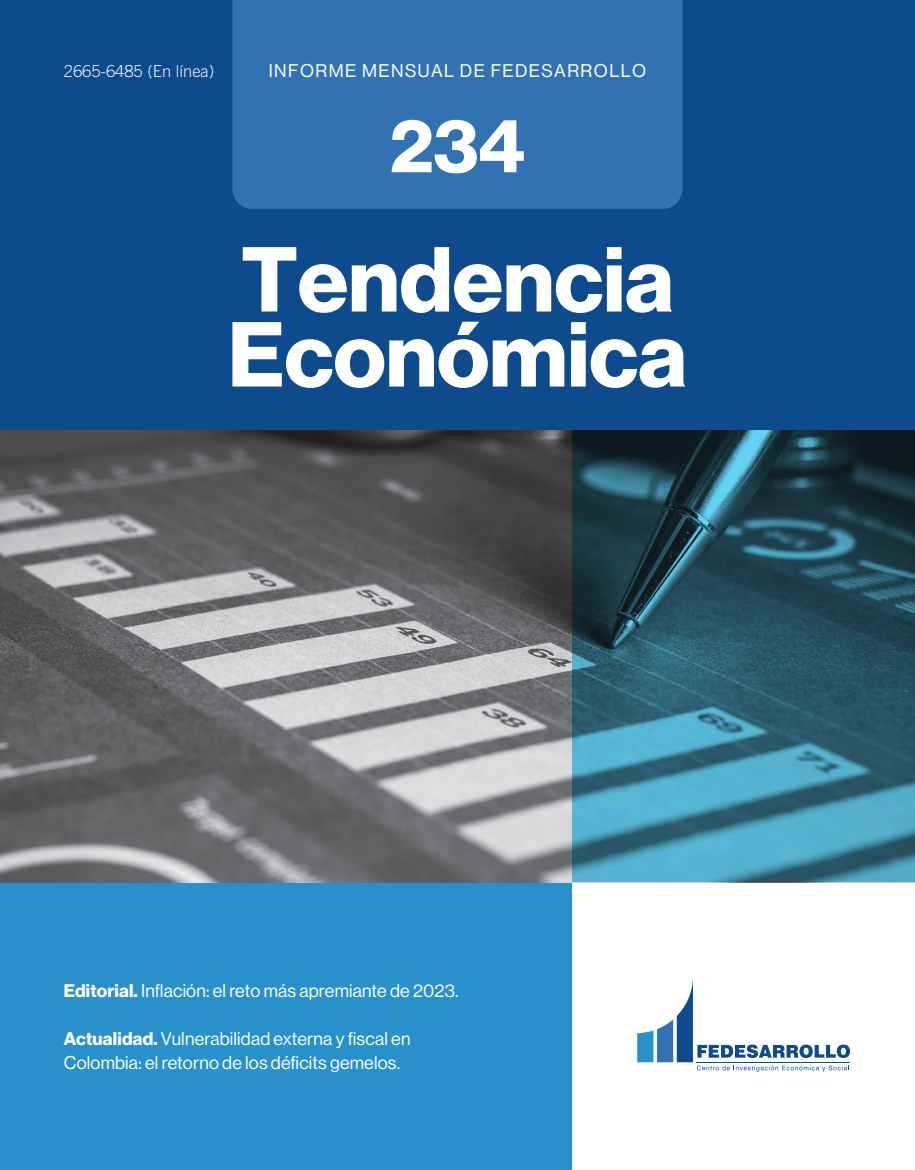
<style>
.page{position:relative;width:915px;height:1170px;background:#fff}
.page>*{position:absolute;margin:0;border:0;box-sizing:border-box;transform-origin:0 0}
.t1{font:90px/75px "N Haas Grotesk DS Pro 75 Bd";color:#fff}
._01Body{font:75px "N Haas Grotesk DS Pro 75 Bd";color:#fff}
._01Body-2{font:18px "N Haas Grotesk DS Pro 55 Rg";letter-spacing:.01em;color:#fff}
._01Body-3{font:18px "N Haas Grotesk DS Pro 55 Rg";letter-spacing:.08em;color:#fff}
.t2{font:300 16.5px "Trade Gothic LT Std";color:#f2f3f4}
.s1{font-family:"N Haas Grotesk DS Pro 75 Bd"}
</style>
<div class="page">
<div style="left:0;top:0;width:914px;height:882px;background:#0d4b8c"></div>
<div style="left:232px;top:0;width:450px;height:209px;background:#3272b2"></div>
<div style="left:0;top:882px;width:914px;height:287px;background:#2990cb"></div>
<div style="left:572px;top:882px;width:342px;height:287px;background:#fff"></div>
<svg style="left:637px;top:980px;width:212px;height:91px"></svg>
<img style="left:0;top:430px;width:572px;height:452px">
<svg style="left:572px;top:430px;width:342px;height:452px"></svg>
<p class="t2" style="left:64px;top:61px;width:152px">2665-6485 (En línea)</p>
<p class="_01Body-3" style="left:268px;top:61px;width:379px">INFORME MENSUAL DE FEDESARROLLO</p>
<p class="_01Body" style="left:390px;top:102px;width:136px">234</p>
<p class="t1" style="left:228px;top:244px;width:460px">Tendencia<br>Económica</p>
<p class="_01Body-2" style="left:64px;top:980px;width:396px"><span class="s1">Editorial.</span> Inflación: el reto más apremiante de 2023.</p>
<p class="_01Body-2" style="left:64px;top:1028px;width:348px"><span class="s1">Actualidad.</span> Vulnerabilidad externa y fiscal en</p>
<p class="_01Body-2" style="left:64px;top:1052px;width:337px">Colombia: el retorno de los déficits gemelos.</p>
</div>
